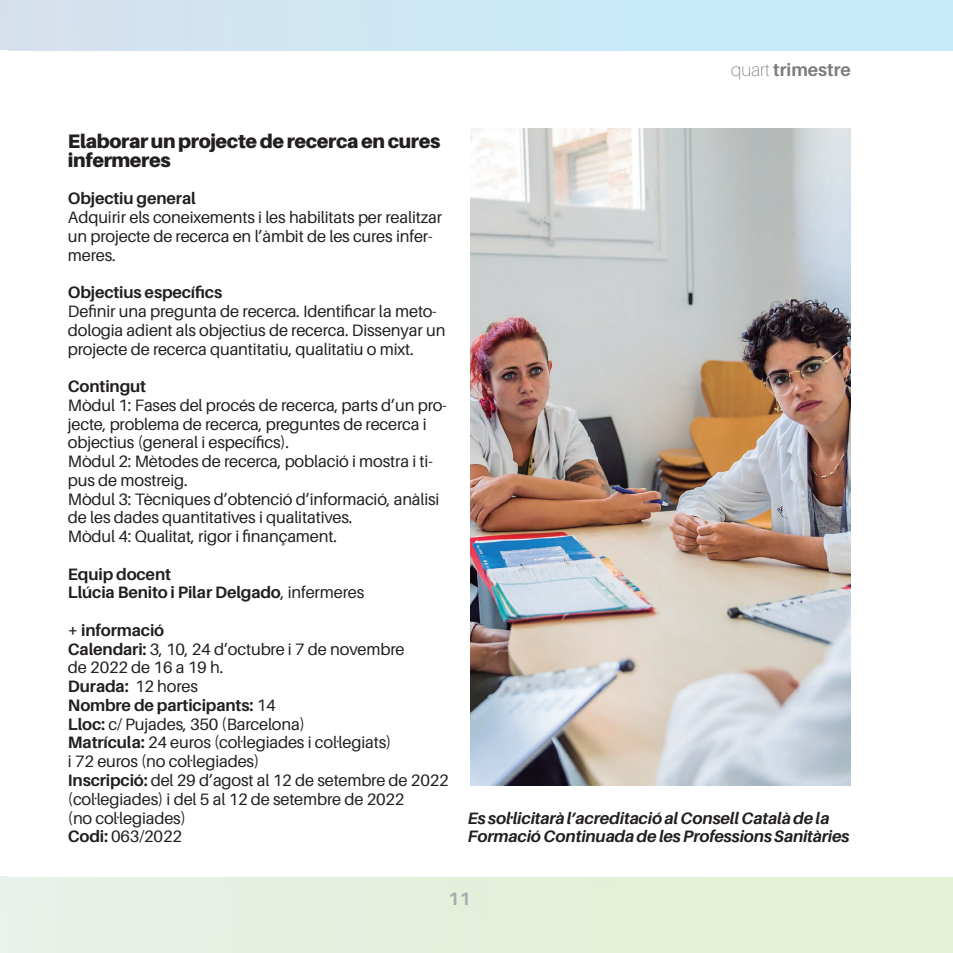
<style>
.page{position:relative;width:953px;height:953px;background:#fff}
.page>*{position:absolute;margin:0;border:0;box-sizing:border-box;transform-origin:0 0}
.t1{font:900 19.5px/18.8px "Aileron";letter-spacing:-.02em;color:#231f20}
.t2{font:700 18px "Aileron";color:#7a7c7f}
.t3{font:700 18px "Aileron";color:#a8a9ad}
.t4{font:16.5px/18.8px "Aileron";letter-spacing:-.01em;color:#231f20}
.t5{font:700 16.5px "Aileron";letter-spacing:-.01em;color:#231f20}
.t6{font:italic 700 16.5px/18.8px "Aileron";letter-spacing:-.01em;color:#231f20}
.s1{font-weight:100}
.s2{font-weight:400}
.s3{font-weight:700}
</style>
<div class="page">
<img style="left:470px;top:128px;width:380px;height:657px">
<p class="t2" style="left:731px;top:60px;width:121px"><span class="s1">quart</span> trimestre</p>
<p class="t1" style="left:68px;top:132px;width:374px">Elaborar un projecte de recerca en cures infermeres</p>
<p class="t5" style="left:68px;top:189px;width:129px">Objectiu general</p>
<p class="t4" style="left:68px;top:208px;width:376px">Adquirir els coneixements i les habilitats per realitzar un projecte de recerca en l’àmbit de les cures infer&shy;meres.</p>
<p class="t5" style="left:68px;top:283px;width:156px">Objectius específics</p>
<p class="t4" style="left:68px;top:302px;width:379px">Definir una pregunta de recerca. Identificar la meto&shy;dologia adient als objectius de recerca. Dissenyar un projecte de recerca quantitatiu, qualitatiu o mixt.</p>
<p class="t5" style="left:68px;top:377px;width:80px">Contingut</p>
<p class="t4" style="left:68px;top:396px;width:380px">Mòdul 1: Fases del procés de recerca, parts d’un pro&shy;jecte, problema de recerca, preguntes de recerca i objectius (general i específics).</p>
<p class="t4" style="left:68px;top:452px;width:366px">Mòdul 2: Mètodes de recerca, població i mostra i ti&shy;pus de mostreig.</p>
<p class="t4" style="left:68px;top:489px;width:373px">Mòdul 3: Tècniques d’obtenció d’informació, anàlisi de les dades quantitatives i qualitatives.</p>
<p class="t4" style="left:68px;top:527px;width:270px">Mòdul 4: Qualitat, rigor i finançament.</p>
<p class="t5" style="left:68px;top:564px;width:105px">Equip docent</p>
<p class="t5" style="left:68px;top:583px;width:298px">Llúcia Benito i Pilar Delgado<span class="s2">, infermeres</span></p>
<p class="t5" style="left:68px;top:621px;width:98px">+ informació</p>
<p class="t4" style="left:68px;top:639px;width:338px"><span class="s3">Calendari:</span> 3, 10, 24 d’octubre i 7 de novembre</p>
<p class="t4" style="left:68px;top:658px;width:157px">de 2022 de 16 a 19 h.</p>
<p class="t5" style="left:68px;top:677px;width:131px">Durada: <span class="s2">12 hores</span></p>
<p class="t5" style="left:68px;top:696px;width:209px">Nombre de participants: <span class="s2">14</span></p>
<p class="t4" style="left:68px;top:714px;width:238px"><span class="s3">Lloc:</span> c/ Pujades, 350 (Barcelona)</p>
<p class="t4" style="left:68px;top:733px;width:325px"><span class="s3">Matrícula:</span> 24 euros (col·legiades i col·legiats)</p>
<p class="t4" style="left:68px;top:752px;width:193px">i 72 euros (no col·legiades)</p>
<p class="t4" style="left:68px;top:771px;width:382px"><span class="s3">Inscripció:</span> del 29 d’agost al 12 de setembre de 2022 (col·legiades) i del 5 al 12 de setembre de 2022</p>
<p class="t4" style="left:68px;top:808px;width:119px">(no col·legiades)</p>
<p class="t4" style="left:68px;top:827px;width:115px"><span class="s3">Codi:</span> 063/2022</p>
<p class="t6" style="left:468px;top:808px;width:383px">Es sol·licitarà l’acreditació al Consell Català de la<br>Formació Continuada de les Professions Sanitàries</p>
<p class="t3" style="left:448px;top:888px;width:24px">11</p>
</div>
